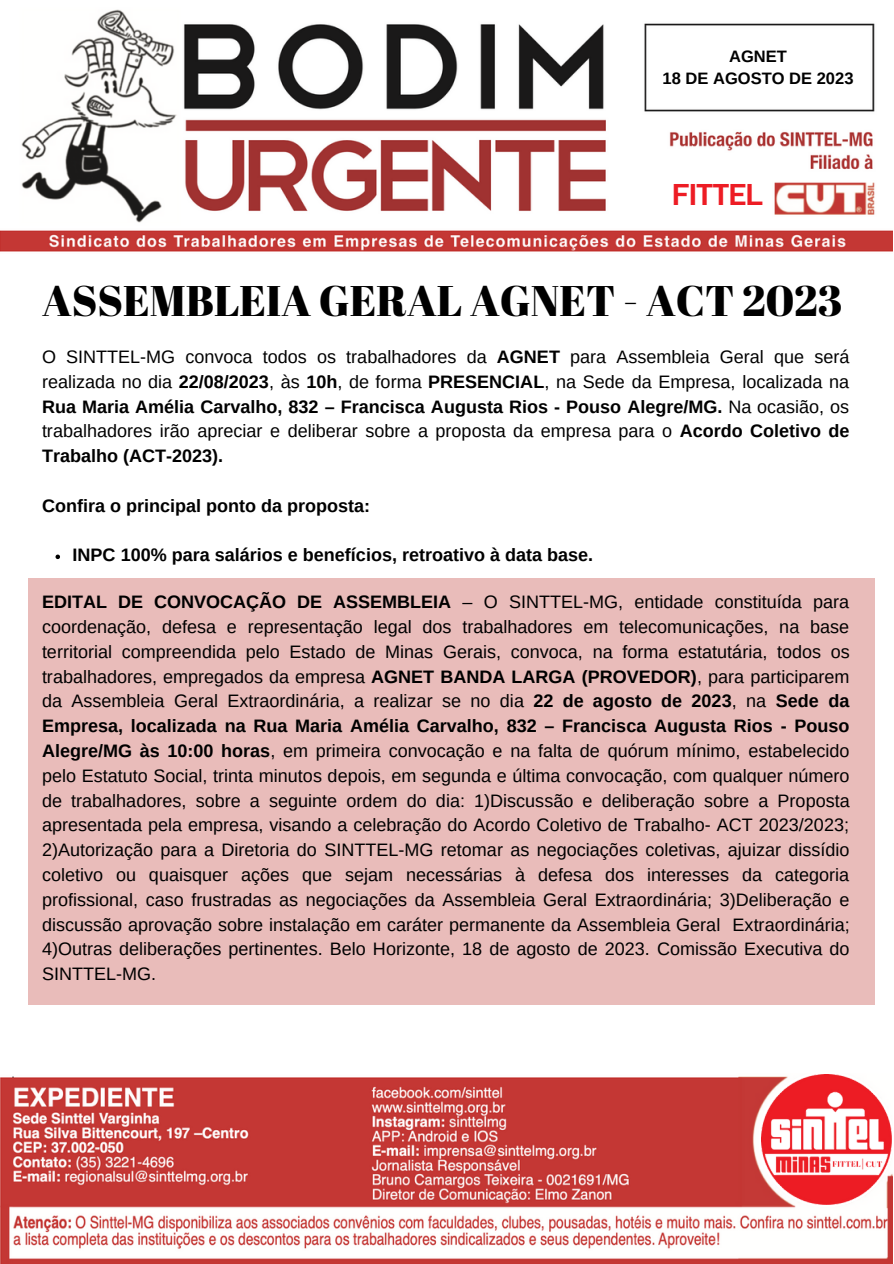
<style>
.page{position:relative;width:894px;height:1264px;background:#fff}
.page>*{position:absolute;margin:0;border:0;box-sizing:border-box;transform-origin:0 0}
.t1{font:42.75px "Abril Fatface";color:#000}
.t2{font:30px "Anantason Semi Bold Wd 87";color:#ed1c24}
.t3{font:18px/24.8px "Arimo";color:#000;text-align:justify}
.t4{font:700 18px "Arimo";color:#000}
.t5{font:700 16.5px "Arimo";color:#000}
.s1{font-weight:700}
</style>
<div class="page">
<img style="left:0;top:9px;width:892px;height:243px">
<img style="left:0;top:1076px;width:892px;height:187px">
<img style="left:761px;top:1074px;width:129px;height:130px">
<div style="left:630px;top:171px;width:139px;height:52px;background:#fff"></div>
<div style="left:28px;top:578px;width:846px;height:426px;background:#e9bcba"></div>
<svg style="left:55px;top:554px;width:5px;height:5px"></svg>
<p class="t5" style="left:729px;top:47px;width:59px">AGNET</p>
<p class="t5" style="left:662px;top:69px;width:192px">18 DE AGOSTO DE 2023</p>
<p class="t2" style="left:672px;top:177px;width:91px">FITTEL</p>
<p class="t1" style="left:42px;top:271px;width:801px">ASSEMBLEIA GERAL AGNET - ACT 2023</p>
<p class="t3" style="left:42px;top:344px;width:808px">O SINTTEL-MG convoca todos os trabalhadores da <span class="s1">AGNET</span> para Assembleia Geral que será realizada no dia <span class="s1">22/08/2023</span>, às <span class="s1">10h</span>, de forma <span class="s1">PRESENCIAL</span>, na Sede da Empresa, localizada na <span class="s1">Rua Maria Amélia Carvalho, 832 – Francisca Augusta Rios - Pouso Alegre/MG.</span> Na ocasião, os trabalhadores irão apreciar e deliberar sobre a proposta da empresa para o <span class="s1">Acordo Coletivo de Trabalho (ACT-2023).</span></p>
<p class="t4" style="left:42px;top:495px;width:329px">Confira o principal ponto da proposta:</p>
<p class="t4" style="left:73px;top:545px;width:522px">INPC 100% para salários e benefícios, retroativo à data base.</p>
<p class="t3" style="left:42px;top:589px;width:809px"><span class="s1">EDITAL DE CONVOCAÇÃO DE ASSEMBLEIA</span> – O SINTTEL-MG, entidade constituída para coordenação, defesa e representação legal dos trabalhadores em telecomunicações, na base territorial compreendida pelo Estado de Minas Gerais, convoca, na forma estatutária, todos os trabalhadores, empregados da empresa <span class="s1">AGNET BANDA LARGA (PROVEDOR)</span>, para participarem da Assembleia Geral Extraordinária, a realizar se no dia <span class="s1">22 de agosto de 2023</span>, na <span class="s1">Sede da Empresa, localizada na Rua Maria Amélia Carvalho, 832 – Francisca Augusta Rios - Pouso Alegre/MG às 10:00 horas</span>, em primeira convocação e na falta de quórum mínimo, estabelecido pelo Estatuto Social, trinta minutos depois, em segunda e última convocação, com qualquer número de trabalhadores, sobre a seguinte ordem do dia: 1)Discussão e deliberação sobre a Proposta apresentada pela empresa, visando a celebração do Acordo Coletivo de Trabalho- ACT 2023/2023; 2)Autorização para a Diretoria do SINTTEL-MG retomar as negociações coletivas, ajuizar dissídio coletivo ou quaisquer ações que sejam necessárias à defesa dos interesses da categoria profissional, caso frustradas as negociações da Assembleia Geral Extraordinária; 3)Deliberação e discussão aprovação sobre instalação em caráter permanente da Assembleia Geral Extraordinária; 4)Outras deliberações pertinentes. Belo Horizonte, 18 de agosto de 2023. Comissão Executiva do SINTTEL-MG.</p>
</div>
